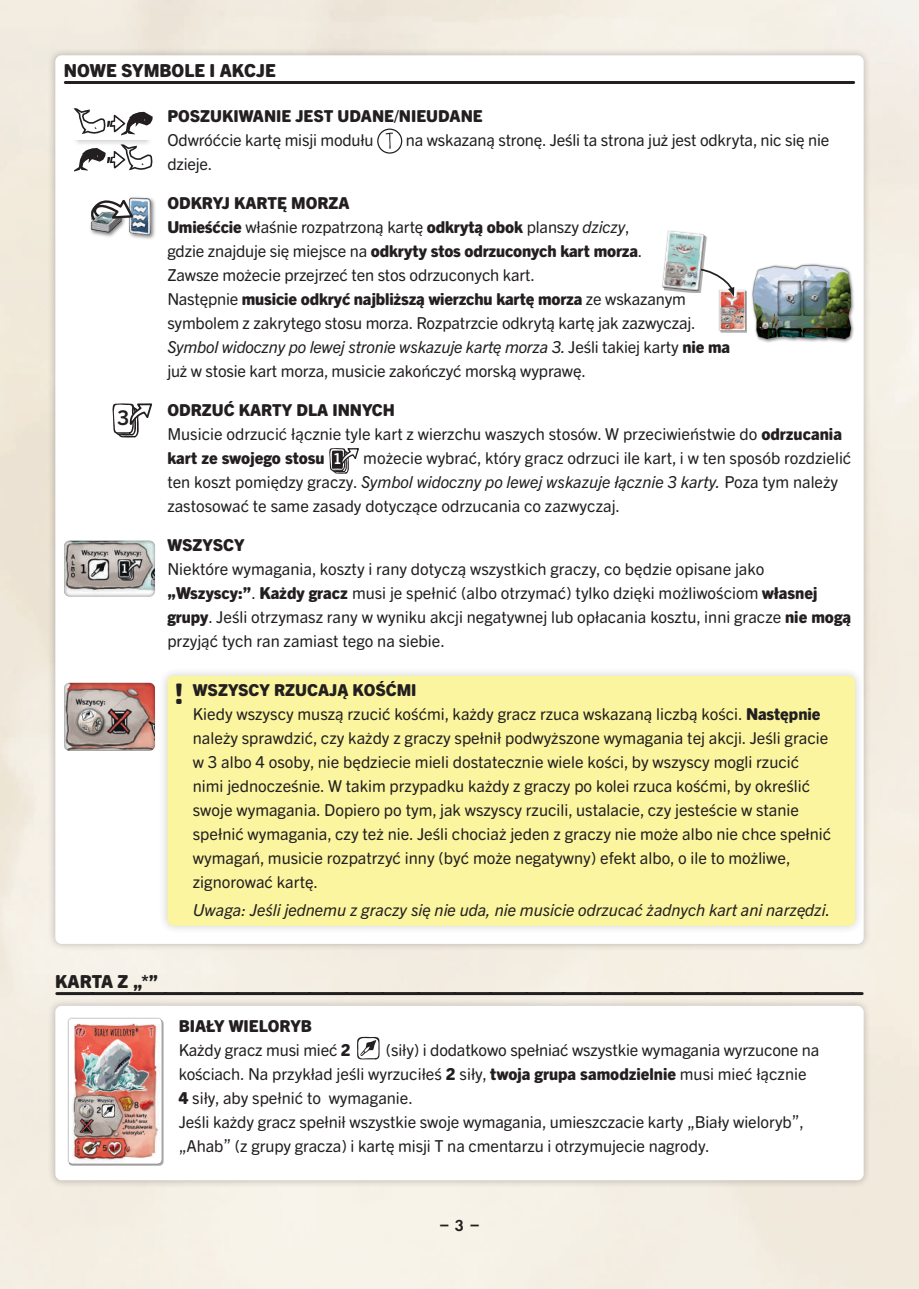
<style>
.page{position:relative;width:919px;height:1289px;background:#fff}
.page>*{position:absolute;margin:0;border:0;box-sizing:border-box;transform-origin:0 0}
.t1{font:800 28.5px "Trade Gothic Next SR Pro";color:#231f20}
.t2{font:700 20.25px "Trade Gothic Next SR Pro";color:#231f20}
.t3{font:800 18px "Trade Gothic Next SR Pro";color:#231f20}
.t4{font:16.5px/24px "Trade Gothic Next SR Pro";color:#231f20}
.t5{font:italic 16.5px "Trade Gothic Next LT Pro";color:#231f20}
.t6{font:800 16.5px "Trade Gothic Next SR Pro";color:#231f20}
.t7{font:600 16.5px "Futura PT";color:#231f20}
.s1{font-weight:800}
.s2{font-family:"Trade Gothic Next LT Pro";font-style:italic}
.s3{font-family:"Trade Gothic Next SR Pro";font-style:normal}
.s4{font-family:"Trade Gothic Next SR Pro";font-weight:800;font-style:normal}
.s5{font-weight:700;font-size:15.15px;color:#fff}
</style>
<div class="page">
<img style="left:0;top:0;width:918px;height:1288px">
<div style="left:48px;top:48px;width:823px;height:903px;background:#231f20;opacity:.28"></div>
<div style="left:55px;top:55px;width:808px;height:888px;background:#fff;border-radius:6px"></div>
<hr style="left:65px;top:81px;width:788px;height:3px;background:#231f20">
<svg style="left:378px;top:129px;width:23px;height:24px"></svg>
<svg style="left:385px;top:133px;width:8px;height:16px"></svg>
<div style="left:377px;top:128px;width:25px;height:26px;border:1px solid #231f20;border-radius:50%"></div>
<svg style="left:329px;top:448px;width:30px;height:26px"></svg>
<svg style="left:73px;top:108px;width:80px;height:27px"></svg>
<div style="left:89px;top:210px;width:37px;height:28px;background:#231f20;opacity:.63"></div>
<img style="left:89px;top:226px;width:32px;height:7px">
<div style="left:127px;top:195px;width:29px;height:45px;background:#231f20;opacity:.63"></div>
<img style="left:125px;top:196px;width:31px;height:40px">
<svg style="left:89px;top:195px;width:46px;height:31px"></svg>
<svg style="left:112px;top:403px;width:40px;height:34px"></svg>
<img style="left:752px;top:263px;width:102px;height:80px">
<div style="left:720px;top:291px;width:26px;height:41px;background:#adacac"></div>
<div style="left:718px;top:289px;width:28px;height:42px;background:#949393"></div>
<div style="left:718px;top:290px;width:27px;height:42px;background:#231f20;opacity:.75"></div>
<svg style="left:662px;top:230px;width:83px;height:101px"></svg>
<div style="left:61px;top:539px;width:95px;height:60px;background:#231f20;opacity:.75"></div>
<div style="left:61px;top:681px;width:95px;height:72px;background:#231f20;opacity:.75"></div>
<svg style="left:57px;top:992px;width:805px;height:3px"></svg>
<div style="left:48px;top:998px;width:823px;height:190px;background:#231f20;opacity:.28"></div>
<div style="left:55px;top:1005px;width:808px;height:175px;background:#fff;border-radius:6px"></div>
<div style="left:68px;top:1019px;width:95px;height:145px;background:#231f20;opacity:.75"></div>
<svg style="left:357px;top:1036px;width:23px;height:24px"></svg>
<svg style="left:77px;top:142px;width:71px;height:1px"></svg>
<svg style="left:74px;top:143px;width:79px;height:28px"></svg>
<div style="left:157px;top:666px;width:707px;height:269px;background:#231f20;opacity:.25"></div>
<div style="left:167px;top:675px;width:688px;height:250px;background:#faf59e;border-radius:6px"></div>
<p class="t3" style="left:64px;top:58px;width:213px">NOWE SYMBOLE I AKCJE</p>
<p class="t6" style="left:167px;top:105px;width:317px">POSZUKIWANIE JEST UDANE/NIEUDANE</p>
<p class="t4" style="left:167px;top:127px;width:208px">Odwróćcie kartę misji modułu</p>
<p class="t4" style="left:406px;top:127px;width:425px">na wskazaną stronę. Jeśli ta strona już jest odkryta, nic się nie</p>
<p class="t4" style="left:167px;top:151px;width:47px">dzieje.</p>
<p class="t4" style="left:167px;top:190px;width:530px"><span class="s1">ODKRYJ KARTĘ MORZA<br>Umieśćcie</span> właśnie rozpatrzoną kartę <span class="s1">odkrytą obok</span> planszy <span class="s2">dziczy</span>,<br>gdzie znajduje się miejsce na <span class="s1">odkryty stos odrzuconych kart morza</span>.<br>Zawsze możecie przejrzeć ten stos odrzuconych kart.<br>Następnie <span class="s1">musicie odkryć najbliższą wierzchu kartę morza</span> ze wskazanym symbolem z zakrytego stosu morza. Rozpatrzcie odkrytą kartę jak zazwyczaj.</p>
<p class="t5" style="left:167px;top:335px;width:564px">Symbol widoczny po lewej stronie wskazuje kartę morza 3. <span class="s3">Jeśli takiej karty</span> <span class="s4">nie ma</span></p>
<p class="t4" style="left:167px;top:358px;width:420px">już w stosie kart morza, musicie zakończyć morską wyprawę.</p>
<p class="t4" style="left:167px;top:396px;width:676px"><span class="s1">ODRZUĆ KARTY DLA INNYCH<br></span>Musicie odrzucić łącznie tyle kart z wierzchu waszych stosów. W przeciwieństwie do <span class="s1">odrzucania kart ze swojego stosu</span> <span class="s5">1</span></p>
<p class="t2" style="left:118px;top:403px;width:13px">3</p>
<p class="t4" style="left:363px;top:444px;width:489px">możecie wybrać, który gracz odrzuci ile kart, i w ten sposób rozdzielić</p>
<p class="t5" style="left:167px;top:470px;width:672px"><span class="s3">ten koszt pomiędzy graczy.</span> Symbol widoczny po lewej wskazuje łącznie 3 karty. <span class="s3">Poza tym należy</span></p>
<p class="t4" style="left:167px;top:492px;width:454px">zastosować te same zasady dotyczące odrzucania co zazwyczaj.</p>
<p class="t6" style="left:167px;top:533px;width:79px">WSZYSCY</p>
<p class="t4" style="left:167px;top:555px;width:598px">Niektóre wymagania, koszty i rany dotyczą wszystkich graczy, co będzie opisane jako</p>
<p class="t6" style="left:167px;top:588px;width:10px">”</p>
<p class="t4" style="left:167px;top:579px;width:685px;text-indent:9px"><span class="s1">Wszyscy:”</span>. <span class="s1">Każdy gracz</span> musi je spełnić (albo otrzymać) tylko dzięki możliwościom <span class="s1">własnej grupy</span>. Jeśli otrzymasz rany w wyniku akcji negatywnej lub opłacania kosztu, inni gracze <span class="s1">nie mogą </span>przyjąć tych ran zamiast tego na siebie.</p>
<h1 class="t1" style="left:175px;top:673px;width:10px">!</h1>
<p class="t4" style="left:193px;top:677px;width:640px"><span class="s1">WSZYSCY RZUCAJĄ KOŚĆMI<br></span>Kiedy wszyscy muszą rzucić kośćmi, każdy gracz rzuca wskazaną liczbą kości. <span class="s1">Następnie </span>należy sprawdzić, czy każdy z graczy spełnił podwyższone wymagania tej akcji. Jeśli gracie w 3 albo 4 osoby, nie będziecie mieli dostatecznie wiele kości, by wszyscy mogli rzucić nimi jednocześnie. W takim przypadku każdy z graczy po kolei rzuca kośćmi, by określić swoje wymagania. Dopiero po tym, jak wszyscy rzucili, ustalacie, czy jesteście w stanie spełnić wymagania, czy też nie. Jeśli chociaż jeden z graczy nie może albo nie chce spełnić wymagań, musicie rozpatrzyć inny (być może negatywny) efekt albo, o ile to możliwe, zignorować kartę.</p>
<p class="t5" style="left:193px;top:898px;width:639px">Uwaga: Jeśli jednemu z graczy się nie uda, nie musicie odrzucać żadnych kart ani narzędzi.</p>
<p class="t3" style="left:55px;top:968px;width:104px">KARTA Z „*”</p>
<p class="t4" style="left:179px;top:1012px;width:174px"><span class="s1">BIAŁY WIELORYB<br></span>Każdy gracz musi mieć <span class="s1">2</span></p>
<p class="t4" style="left:179px;top:1036px;width:642px;text-indent:207px">(siły) i dodatkowo spełniać wszystkie wymagania wyrzucone na kościach. Na przykład jeśli wyrzuciłeś <span class="s1">2</span> siły, <span class="s1">twoja grupa samodzielnie</span> musi mieć łącznie <span class="s1">4</span> siły, aby spełnić to wymaganie.<br>Jeśli każdy gracz spełnił wszystkie swoje wymagania, umieszczacie karty „Biały wieloryb</p>
<p class="t4" style="left:791px;top:1097px;width:9px">„</p>
<p class="t4" style="left:799px;top:1108px;width:6px">,</p>
<p class="t4" style="left:179px;top:1132px;width:46px">„Ahab</p>
<p class="t4" style="left:223px;top:1121px;width:9px">„</p>
<p class="t4" style="left:235px;top:1132px;width:476px">(z grupy gracza) i kartę misji T na cmentarzu i otrzymujecie nagrody.</p>
<p class="t7" style="left:439px;top:1215px;width:42px">– 3 –</p>
</div>
